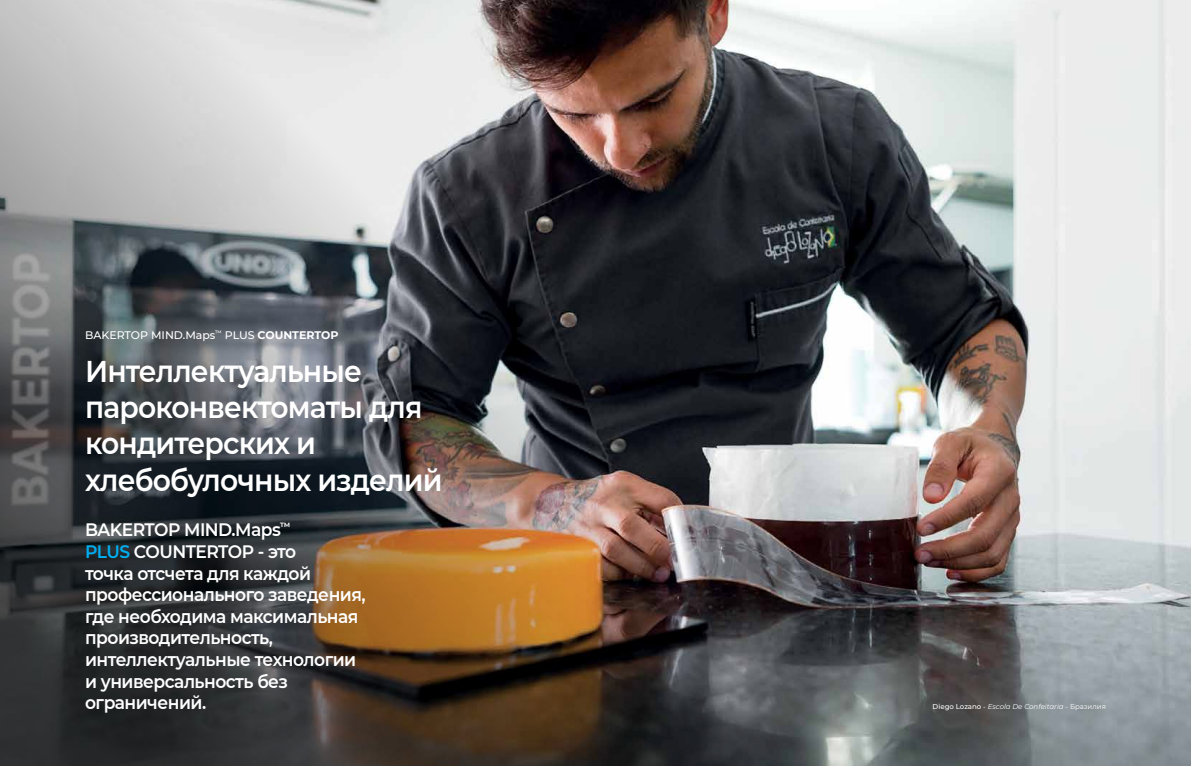
<style>
.page{position:relative;width:1191px;height:766px;background:#fff}
.page>*{position:absolute;margin:0;border:0;box-sizing:border-box;transform-origin:0 0}
.t1{font:600 30px/36px "Montserrat";letter-spacing:-.03em;color:#fff;scale:.94 1}
.t2{font:600 18px/21.6px "Montserrat";letter-spacing:-.03em;color:#fff;scale:.95 1}
.t3{font:500 11px "Montserrat";color:#fff}
.t4{font:italic 7px "Montserrat";color:#fff}
.s1{font-weight:700}
.s2{color:#00aeef}
.s3{font-weight:500;font-style:normal}
.s4{font-style:normal}
</style>
<div class="page">
<img style="left:0;top:0;width:1191px;height:765px">
<p class="t3" style="left:85px;top:327px;width:255px">BAKERTOP MIND.Maps<sup>™</sup> PLUS <span class="s1">COUNTERTOP</span></p>
<h1 class="t1" style="left:85px;top:352px;width:382px">Интеллектуальные пароконвектоматы для кондитерских и хлебобулочных изделий</h1>
<p class="t2" style="left:85px;top:518px;width:297px">BAKERTOP MIND.Maps<sup>™<br></sup><span class="s2">PLUS</span> COUNTERTOP - это<br>точка отсчета для каждой профессионального заведения, где необходима максимальная производительность, интеллектуальные технологии и универсальность без ограничений.</p>
<p class="t4" style="left:932px;top:701px;width:175px"><span class="s3">Diego Lozano</span> <span class="s4">-</span> Escola De Confeitaria <span class="s4">- Бразилия</span></p>
</div>
